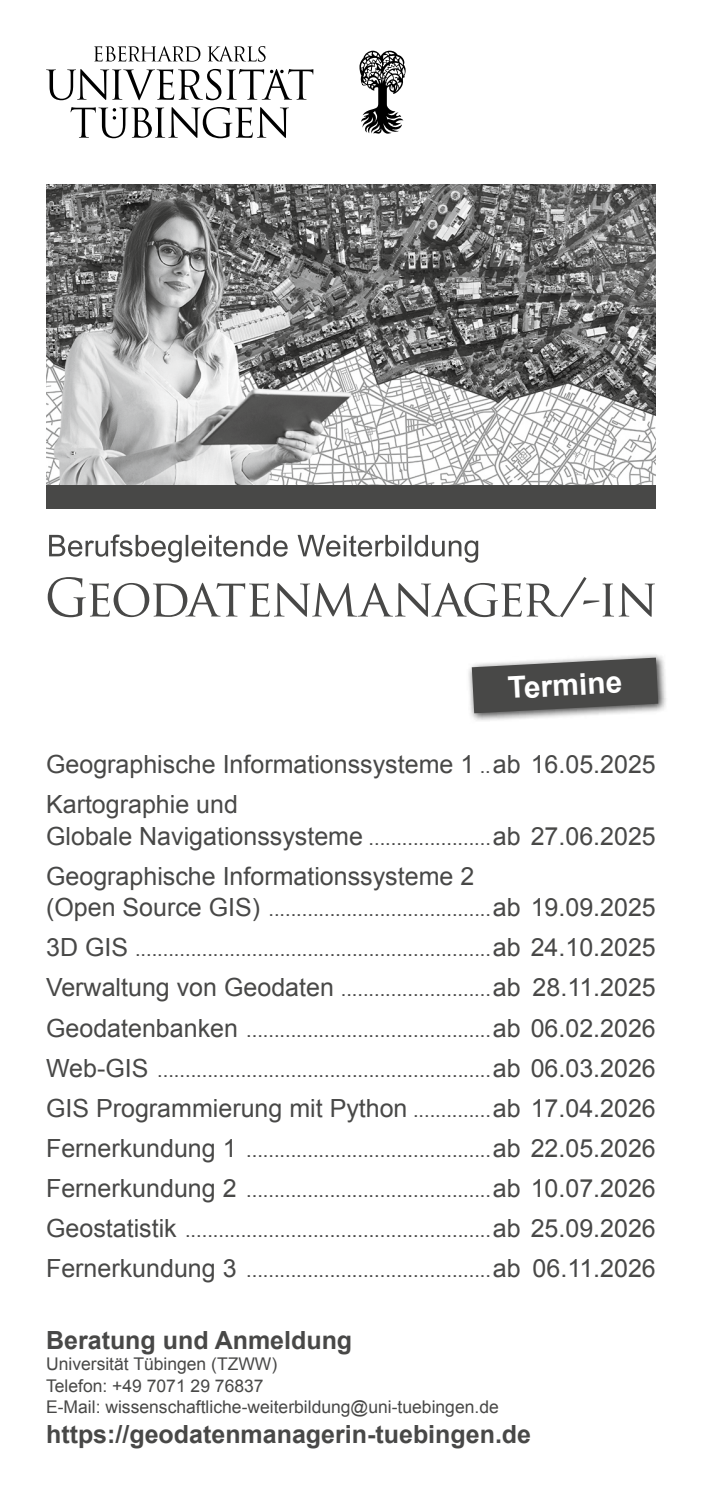
<style>
.page{position:relative;width:702px;height:1489px;background:#fff}
.page>*{position:absolute;margin:0;border:0;box-sizing:border-box;transform-origin:0 0}
.t1{font:700 30px "Arial";color:#fff}
.t2{font:25px/40px "Arial";color:#484847}
.t3{font:700 25px "Arial";color:#484847}
.t4{font:20px/40px "Arial";color:#484847}
.t5{font:17.5px/21.2px "Arial";color:#484847}
.s1{font-size:20px}
.s2{font-size:25px}
</style>
<div class="page">
<svg style="left:46px;top:46px;width:267px;height:92px"></svg>
<svg style="left:359px;top:51px;width:46px;height:83px"></svg>
<img style="left:46px;top:184px;width:610px;height:301px">
<div style="left:46px;top:485px;width:610px;height:23px;background:#484847"></div>
<div style="left:466px;top:652px;width:202px;height:71px;background:#000;opacity:.75"></div>
<svg style="left:472px;top:657px;width:186px;height:56px;background:#60605f"></svg>
<svg style="left:48px;top:577px;width:607px;height:40px"></svg>
<svg style="left:49px;top:534px;width:429px;height:28px"></svg>
<h1 class="t1" style="left:506px;top:668px;width:116px;rotate:-3deg">Termine</h1>
<p class="t2" style="left:46px;top:744px;width:611px">Geographische Informationssysteme 1 <span class="s1">..</span>ab 16.05.2025<br>Kartographie und</p>
<p class="t2" style="left:46px;top:816px;width:611px">Globale Navigationssysteme <span class="s1">......................</span>ab 27.06.2025<br>Geographische Informationssysteme 2</p>
<p class="t4" style="left:46px;top:889px;width:611px"><span class="s2">(Open Source GIS)</span> ........................................<span class="s2">ab 19.09.2025<br>3D GIS</span> ................................................................<span class="s2">ab 24.10.2025</span></p>
<p class="t2" style="left:46px;top:967px;width:611px">Verwaltung von Geodaten <span class="s1">...........................</span>ab 28.11.2025</p>
<p class="t4" style="left:46px;top:1009px;width:611px"><span class="s2">Geodatenbanken</span> ............................................<span class="s2">ab 06.02.2026<br>Web-GIS</span> ............................................................<span class="s2">ab 06.03.2026</span></p>
<p class="t2" style="left:46px;top:1088px;width:611px">GIS Programmierung mit Python <span class="s1">..............</span>ab 17.04.2026</p>
<p class="t4" style="left:46px;top:1129px;width:611px;text-align:justify"><span class="s2">Fernerkundung 1</span> ............................................<span class="s2">ab 22.05.2026<br>Fernerkundung 2</span> ............................................<span class="s2">ab 10.07.2026<br>Geostatistik</span> .......................................................<span class="s2">ab 25.09.2026<br>Fernerkundung 3</span> ............................................<span class="s2">ab 06.11.2026</span></p>
<p class="t3" style="left:46px;top:1323px;width:308px">Beratung und Anmeldung</p>
<p class="t5" style="left:46px;top:1353px;width:454px">Universität Tübingen (TZWW)<br>Telefon: +49 7071 29 76837<br>E-Mail: wissenschaftliche-weiterbildung@uni-tuebingen.de</p>
<p class="t3" style="left:46px;top:1417px;width:486px">https://geodatenmanagerin-tuebingen.de</p>
</div>
